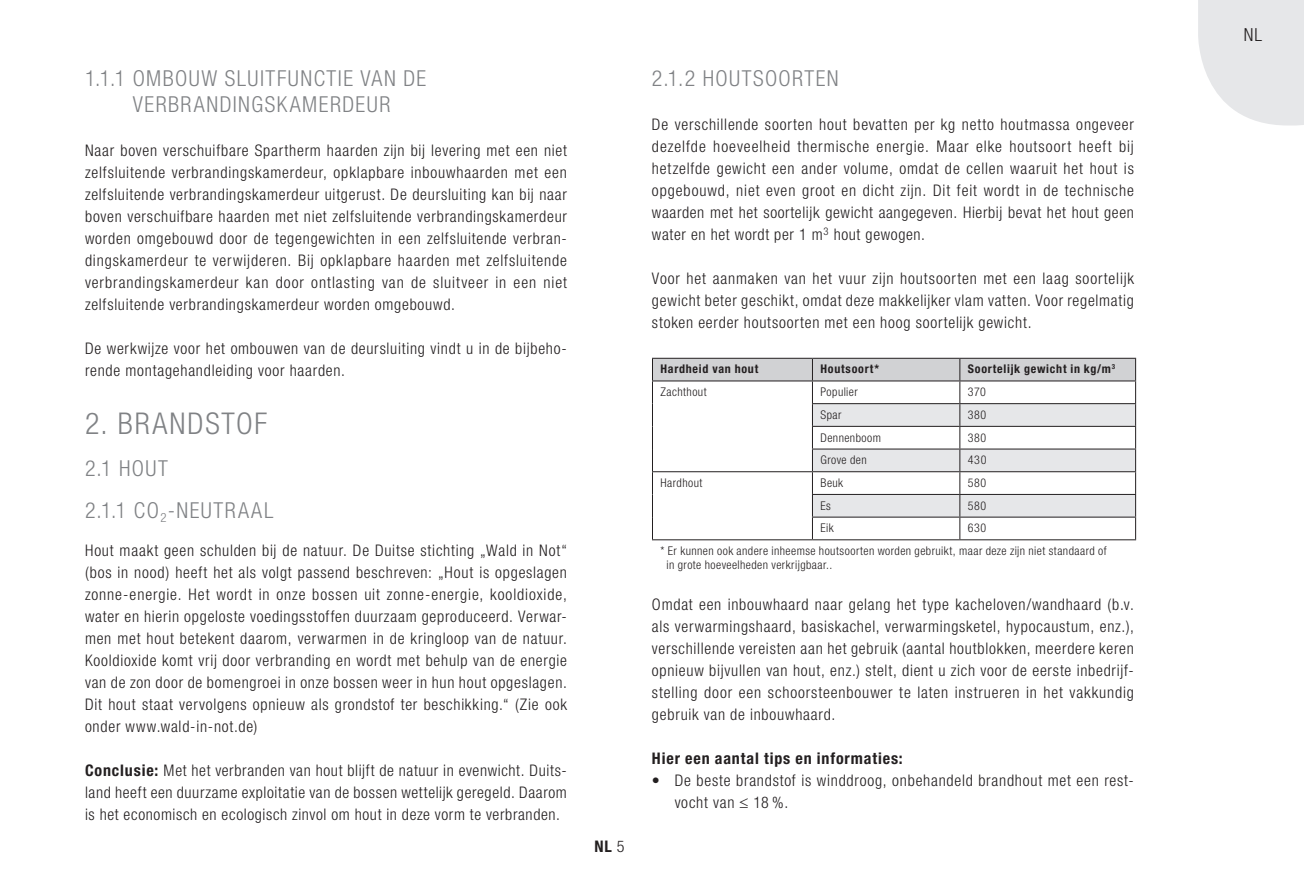
<style>
.page{position:relative;width:1304px;height:885px;background:#fff}
.page>*{position:absolute;margin:0;border:0;box-sizing:border-box;transform-origin:0 0}
.t1{font:300 condensed 30px "Helvetica Neue";letter-spacing:.06em;color:#808285}
.t2{font:300 condensed 22px/26px "Helvetica Neue";letter-spacing:.065em;color:#808285;text-align:center}
.t3{font:300 condensed 18px "Helvetica Neue";color:#231f20}
.t4{font:300 condensed 16px/22px "Helvetica Neue";letter-spacing:.045em;color:#231f20;text-align:justify}
.t5{font:700 condensed 16px "Helvetica Neue";letter-spacing:.055em;color:#231f20}
.t6{font:300 condensed 12px/22.4px "Helvetica Neue";letter-spacing:.035em;color:#231f20}
.t7{font:700 condensed 12px "Helvetica Neue";letter-spacing:.065em;color:#231f20}
.s1{font-weight:700}
.s2{font-weight:300}
</style>
<div class="page">
<svg style="left:1198px;top:0;width:106px;height:125px;background:#e9e9eb"></svg>
<svg style="left:652px;top:358px;width:484px;height:181px"></svg>
<hr style="left:652px;top:539px;width:160px;height:1px;background:#231f20">
<hr style="left:812px;top:539px;width:148px;height:1px;background:#231f20">
<hr style="left:960px;top:539px;width:176px;height:1px;background:#231f20">
<h2 class="t2" style="left:85px;top:65px;width:343px">1.1.1 OMBOUW SLUITFUNCTIE VAN DE<br>VERBRANDINGSKAMERDEUR</h2>
<p class="t4" style="left:85px;top:139px;width:483px">Naar boven verschuifbare Spartherm haarden zijn bij levering met een niet zelfsluitende verbrandingskamerdeur, opklapbare inbouwhaarden met een zelfsluitende verbrandingskamerdeur uitgerust. De deursluiting kan bij naar boven verschuifbare haarden met niet zelfsluitende verbrandingskamerdeur worden omgebouwd door de tegengewichten in een zelfsluitende verbran&shy;dingskamerdeur te verwijderen. Bij opklapbare haarden met zelfsluitende verbrandingskamerdeur kan door ontlasting van de sluitveer in een niet zelfsluitende verbrandingskamerdeur worden omgebouwd.</p>
<p class="t4" style="left:85px;top:337px;width:483px">De werkwijze voor het ombouwen van de deursluiting vindt u in de bijbeho&shy;rende montagehandleiding voor haarden.</p>
<h1 class="t1" style="left:85px;top:406px;width:184px">2. BRANDSTOF</h1>
<h2 class="t2" style="left:85px;top:447px;width:190px;line-height:42px;text-align:left">2.1 HOUT<br>2.1.1 CO<sub>2</sub>-NEUTRAAL</h2>
<p class="t4" style="left:85px;top:539px;width:483px">Hout maakt geen schulden bij de natuur. De Duitse stichting „Wald in Not“ (bos in nood) heeft het als volgt passend beschreven: „Hout is opgeslagen zonne-energie. Het wordt in onze bossen uit zonne-energie, kooldioxide, water en hierin opgeloste voedingsstoffen duurzaam geproduceerd. Verwar&shy;men met hout betekent daarom, verwarmen in de kringloop van de natuur.<br>Kooldioxide komt vrij door verbranding en wordt met behulp van de energie van de zon door de bomengroei in onze bossen weer in hun hout opgeslagen.<br>Dit hout staat vervolgens opnieuw als grondstof ter beschikking.“ (Zie ook onder www.wald-in-not.de)</p>
<p class="t4" style="left:85px;top:759px;width:483px"><span class="s1">Conclusie:</span> Met het verbranden van hout blijft de natuur in evenwicht. Duits&shy;land heeft een duurzame exploitatie van de bossen wettelijk geregeld. Daarom is het economisch en ecologisch zinvol om hout in deze vorm te verbranden.</p>
<p class="t5" style="left:594px;top:836px;width:32px">NL <span class="s2">5</span></p>
<h2 class="t2" style="left:652px;top:65px;width:188px">2.1.2 HOUTSOORTEN</h2>
<p class="t4" style="left:652px;top:113px;width:483px">De verschillende soorten hout bevatten per kg netto houtmassa ongeveer dezelfde hoeveelheid thermische energie. Maar elke houtsoort heeft bij hetzelfde gewicht een ander volume, omdat de cellen waaruit het hout is opgebouwd, niet even groot en dicht zijn. Dit feit wordt in de technische waarden met het soortelijk gewicht aangegeven. Hierbij bevat het hout geen water en het wordt per 1 m<sup>3</sup> hout gewogen.</p>
<p class="t4" style="left:652px;top:267px;width:483px">Voor het aanmaken van het vuur zijn houtsoorten met een laag soortelijk gewicht beter geschikt, omdat deze makkelijker vlam vatten. Voor regelmatig stoken eerder houtsoorten met een hoog soortelijk gewicht.</p>
<p class="t7" style="left:660px;top:361px;width:99px">Hardheid van hout</p>
<p class="t7" style="left:820px;top:361px;width:60px">Houtsoort*</p>
<p class="t7" style="left:968px;top:361px;width:149px">Soortelijk gewicht in kg/m<sup>3</sup></p>
<p class="t6" style="left:660px;top:380px;width:48px">Zachthout</p>
<p class="t6" style="left:820px;top:380px;width:39px">Populier</p>
<p class="t6" style="left:968px;top:380px;width:20px">370</p>
<p class="t6" style="left:820px;top:403px;width:23px">Spar</p>
<p class="t6" style="left:968px;top:403px;width:20px">380</p>
<p class="t6" style="left:820px;top:426px;width:62px">Dennenboom</p>
<p class="t6" style="left:968px;top:426px;width:20px">380</p>
<p class="t6" style="left:820px;top:448px;width:48px">Grove den</p>
<p class="t6" style="left:968px;top:448px;width:20px">430</p>
<p class="t6" style="left:660px;top:471px;width:44px">Hardhout</p>
<p class="t6" style="left:820px;top:471px;width:24px">Beuk</p>
<p class="t6" style="left:968px;top:471px;width:20px">580</p>
<p class="t6" style="left:820px;top:494px;width:12px">Es</p>
<p class="t6" style="left:968px;top:494px;width:20px">580</p>
<p class="t6" style="left:820px;top:516px;width:15px">Eik</p>
<p class="t6" style="left:660px;top:516px;width:448px;text-indent:307px">630<br>* Er kunnen ook andere inheemse houtsoorten worden gebruikt, maar deze zijn niet standaard of</p>
<p class="t6" style="left:667px;top:553px;width:167px">in grote hoeveelheden verkrijgbaar..</p>
<p class="t4" style="left:652px;top:593px;width:483px">Omdat een inbouwhaard naar gelang het type kacheloven/wandhaard (b.v. als verwarmingshaard, basiskachel, verwarmingsketel, hypocaustum, enz.), verschillende vereisten aan het gebruik (aantal houtblokken, meerdere keren opnieuw bijvullen van hout, enz.) stelt, dient u zich voor de eerste inbedrijf&shy;stelling door een schoorsteenbouwer te laten instrueren in het vakkundig gebruik van de inbouwhaard.</p>
<p class="t5" style="left:652px;top:748px;width:252px">Hier een aantal tips en informaties:</p>
<p class="t4" style="left:675px;top:769px;width:461px;text-indent:-23px">• De beste brandstof is winddroog, onbehandeld brandhout met een rest&shy;vocht van ≤ 18 %.</p>
<p class="t3" style="left:1244px;top:24px;width:20px">NL</p>
</div>
